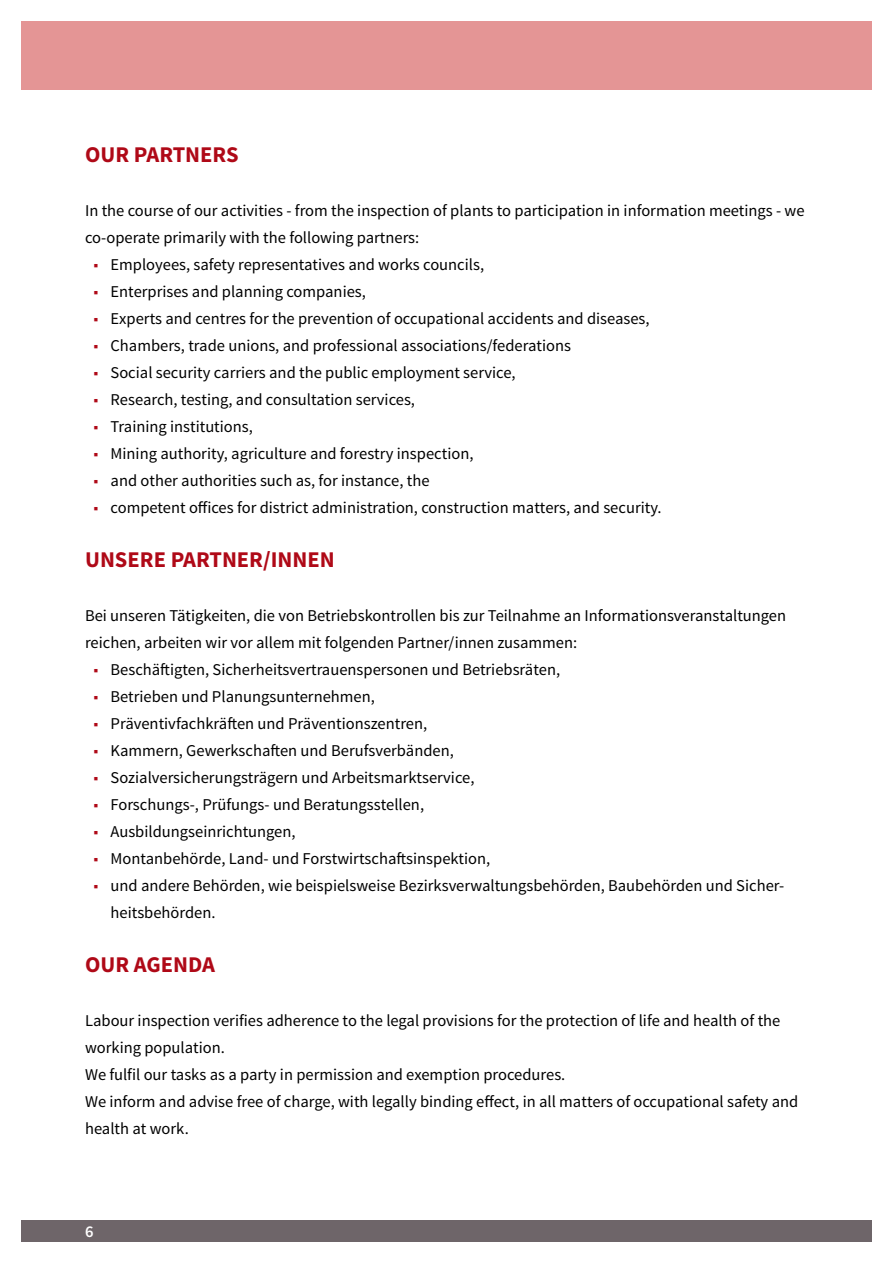
<style>
.page{position:relative;width:893px;height:1263px;background:#fff}
.page>*{position:absolute;margin:0;border:0;box-sizing:border-box;transform-origin:0 0}
.Überschrift_1_Ebene{font:700 22.5px "Source Sans Pro";color:#af0917}
.Fließtext{font:16.5px/27px "Source Sans Pro";color:#000}
.t1{font:600 16.5px "Source Sans Pro";color:#fff}
.s1{color:#af0917}
</style>
<div class="page">
<div style="left:21px;top:1220px;width:851px;height:22px;background:#6e6569"></div>
<div style="left:21px;top:21px;width:851px;height:68px;background:#e49595"></div>
<h1 class="Überschrift_1_Ebene" style="left:85px;top:140px;width:155px">OUR PARTNERS</h1>
<p class="Fließtext" style="left:85px;top:197px;width:721px">In the course of our activities - from the inspection of plants to participation in information meetings - we co-operate primarily with the following partners:</p>
<p class="Fließtext" style="left:94px;top:251px;width:392px"><span class="s1">■</span> Employees, safety representatives and works councils,</p>
<p class="Fließtext" style="left:94px;top:278px;width:274px"><span class="s1">■</span> Enterprises and planning companies,</p>
<p class="Fließtext" style="left:94px;top:305px;width:558px"><span class="s1">■</span> Experts and centres for the prevention of occupational accidents and diseases,</p>
<p class="Fließtext" style="left:94px;top:332px;width:479px"><span class="s1">■</span> Chambers, trade unions, and professional associations/federations</p>
<p class="Fließtext" style="left:94px;top:359px;width:424px"><span class="s1">■</span> Social security carriers and the public employment service,</p>
<p class="Fließtext" style="left:94px;top:386px;width:323px"><span class="s1">■</span> Research, testing, and consultation services,</p>
<p class="Fließtext" style="left:94px;top:413px;width:161px"><span class="s1">■</span> Training institutions,</p>
<p class="Fließtext" style="left:94px;top:440px;width:381px"><span class="s1">■</span> Mining authority, agriculture and forestry inspection,</p>
<p class="Fließtext" style="left:94px;top:467px;width:337px"><span class="s1">■</span> and other authorities such as, for instance, the</p>
<p class="Fließtext" style="left:94px;top:494px;width:570px"><span class="s1">■</span> competent offices for district administration, construction matters, and security.</p>
<h1 class="Überschrift_1_Ebene" style="left:85px;top:545px;width:251px">UNSERE PARTNER/INNEN</h1>
<p class="Fließtext" style="left:85px;top:602px;width:703px">Bei unseren Tätigkeiten, die von Betriebskontrollen bis zur Teilnahme an Informationsveranstaltungen reichen, arbeiten wir vor allem mit folgenden Partner/innen zusammen:</p>
<p class="Fließtext" style="left:94px;top:656px;width:468px"><span class="s1">■</span> Beschäftigten, Sicherheitsvertrauenspersonen und Betriebsräten,</p>
<p class="Fließtext" style="left:94px;top:683px;width:283px"><span class="s1">■</span> Betrieben und Planungsunternehmen,</p>
<p class="Fließtext" style="left:94px;top:710px;width:335px"><span class="s1">■</span> Präventivfachkräften und Präventionszentren,</p>
<p class="Fließtext" style="left:94px;top:737px;width:362px"><span class="s1">■</span> Kammern, Gewerkschaften und Berufsverbänden,</p>
<p class="Fließtext" style="left:94px;top:764px;width:382px"><span class="s1">■</span> Sozialversicherungsträgern und Arbeitsmarktservice,</p>
<p class="Fließtext" style="left:94px;top:791px;width:332px"><span class="s1">■</span> Forschungs-, Prüfungs- und Beratungsstellen,</p>
<p class="Fließtext" style="left:94px;top:818px;width:204px"><span class="s1">■</span> Ausbildungseinrichtungen,</p>
<p class="Fließtext" style="left:94px;top:845px;width:398px"><span class="s1">■</span> Montanbehörde, Land- und Forstwirtschaftsinspektion,</p>
<p class="Fließtext" style="left:111px;top:872px;width:675px;text-indent:-17px"><span class="s1">■</span> und andere Behörden, wie beispielsweise Bezirksverwaltungsbehörden, Baubehörden und Sicher&shy;heitsbehörden.</p>
<h1 class="Überschrift_1_Ebene" style="left:85px;top:950px;width:132px">OUR AGENDA</h1>
<p class="Fließtext" style="left:85px;top:1007px;width:697px">Labour inspection verifies adherence to the legal provisions for the protection of life and health of the working population.</p>
<p class="Fließtext" style="left:85px;top:1061px;width:482px">We fulfil our tasks as a party in permission and exemption procedures.</p>
<p class="Fließtext" style="left:85px;top:1088px;width:715px">We inform and advise free of charge, with legally binding effect, in all matters of occupational safety and health at work.</p>
<p class="t1" style="left:85px;top:1221px;width:10px">6</p>
</div>
